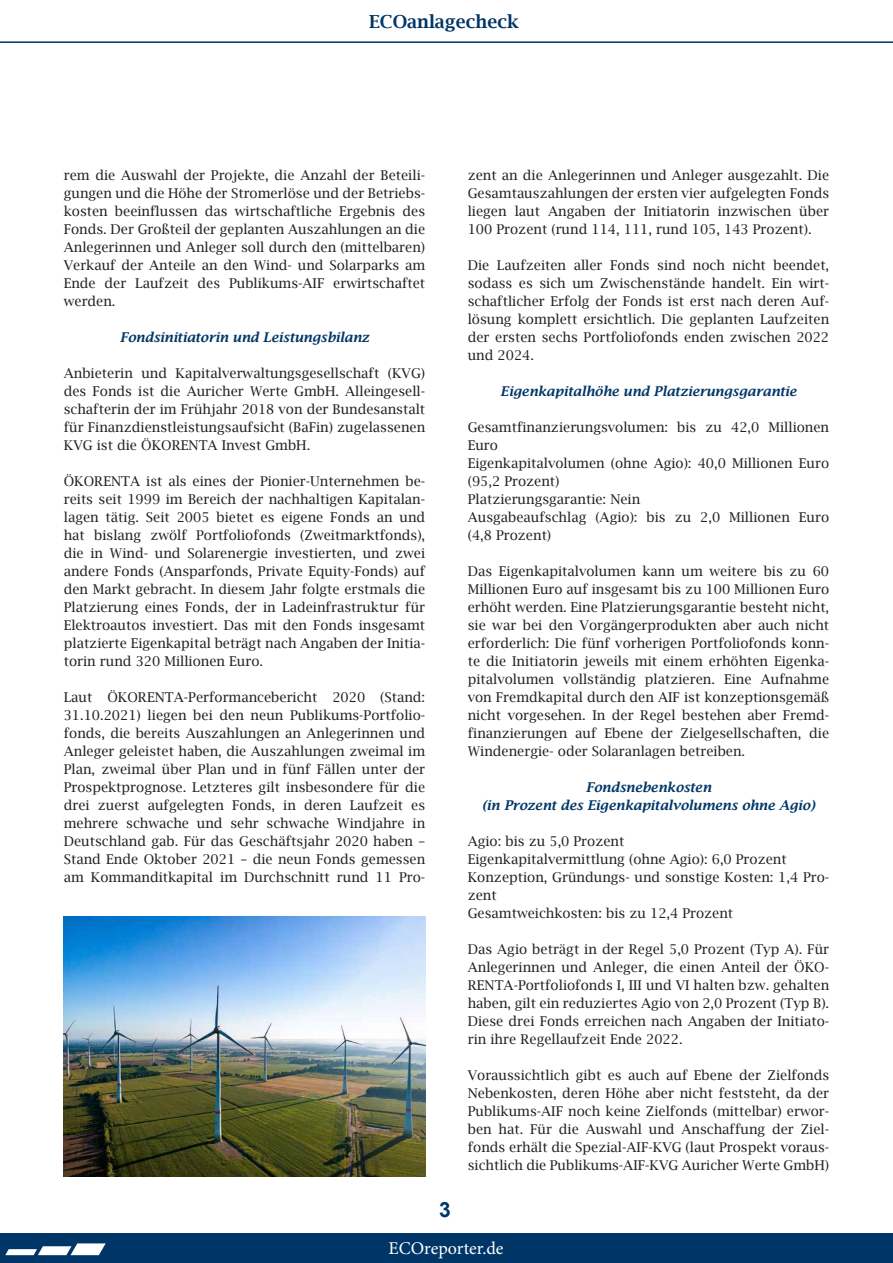
<style>
.page{position:relative;width:893px;height:1263px;background:#fff}
.page>*{position:absolute;margin:0;border:0;box-sizing:border-box;transform-origin:0 0}
.t1{font:700 21px "Arial";color:#003667}
.t2{font:18px "Minion Pro";color:#fff}
.t3{font:600 18px "Lucida Bright";color:#003667}
.t4{font:13.5px/18px "Lucida Bright";color:#231f20;text-align:justify}
.t5{font:italic 600 13.5px/18px "Lucida Bright";color:#003667;text-align:center}
</style>
<div class="page">
<div style="left:0;top:1233px;width:893px;height:30px;background:#003667"></div>
<svg style="left:5px;top:1243px;width:101px;height:12px"></svg>
<hr style="left:0;top:41px;width:893px;height:2px;background:#003667">
<img style="left:64px;top:916px;width:361px;height:261px">
<h2 class="t3" style="left:369px;top:12px;width:151px">ECOanlagecheck</h2>
<p class="t4" style="left:64px;top:166px;width:363px">rem die Auswahl der Projekte, die Anzahl der Beteili&shy;gungen und die Höhe der Stromerlöse und der Betriebs&shy;kosten beeinflussen das wirtschaftliche Ergebnis des Fonds. Der Großteil der geplanten Auszahlungen an die Anlegerinnen und Anleger soll durch den (mittelbaren)<br>Verkauf der Anteile an den Wind- und Solarparks am Ende der Laufzeit des Publikums-AIF erwirtschaftet werden.</p>
<p class="t5" style="left:120px;top:328px;width:251px">Fondsinitiatorin und Leistungsbilanz</p>
<p class="t4" style="left:64px;top:364px;width:363px">Anbieterin und Kapitalverwaltungsgesellschaft (KVG) des Fonds ist die Auricher Werte GmbH. Alleingesell&shy;schafterin der im Frühjahr 2018 von der Bundesanstalt für Finanzdienstleistungsaufsicht (BaFin) zugelassenen KVG ist die ÖKORENTA Invest GmbH.</p>
<p class="t4" style="left:64px;top:472px;width:363px">ÖKORENTA ist als eines der Pionier-Unternehmen be&shy;reits seit 1999 im Bereich der nachhaltigen Kapitalan&shy;lagen tätig. Seit 2005 bietet es eigene Fonds an und hat bislang zwölf Portfoliofonds (Zweitmarktfonds), die in Wind- und Solarenergie investierten, und zwei andere Fonds (Ansparfonds, Private Equity-Fonds) auf den Markt gebracht. In diesem Jahr folgte erstmals die Platzierung eines Fonds, der in Ladeinfrastruktur für Elektroautos investiert. Das mit den Fonds insgesamt platzierte Eigenkapital beträgt nach Angaben der Initia&shy;torin rund 320 Millionen Euro.</p>
<p class="t4" style="left:64px;top:688px;width:363px">Laut ÖKORENTA-Performancebericht 2020 (Stand:<br>31.10.2021) liegen bei den neun Publikums-Portfolio&shy;fonds, die bereits Auszahlungen an Anlegerinnen und Anleger geleistet haben, die Auszahlungen zweimal im Plan, zweimal über Plan und in fünf Fällen unter der Prospektprognose. Letzteres gilt insbesondere für die drei zuerst aufgelegten Fonds, in deren Laufzeit es mehrere schwache und sehr schwache Windjahre in Deutschland gab. Für das Geschäftsjahr 2020 haben – Stand Ende Oktober 2021 – die neun Fonds gemessen am Kommanditkapital im Durchschnitt rund 11 Pro-</p>
<p class="t4" style="left:468px;top:166px;width:363px">zent an die Anlegerinnen und Anleger ausgezahlt. Die Gesamtauszahlungen der ersten vier aufgelegten Fonds liegen laut Angaben der Initiatorin inzwischen über 100 Prozent (rund 114, 111, rund 105, 143 Prozent).</p>
<p class="t4" style="left:468px;top:256px;width:363px">Die Laufzeiten aller Fonds sind noch nicht beendet, sodass es sich um Zwischenstände handelt. Ein wirt&shy;schaftlicher Erfolg der Fonds ist erst nach deren Auf&shy;lösung komplett ersichtlich. Die geplanten Laufzeiten der ersten sechs Portfoliofonds enden zwischen 2022 und 2024.</p>
<p class="t5" style="left:500px;top:382px;width:298px">Eigenkapitalhöhe und Platzierungsgarantie</p>
<p class="t4" style="left:468px;top:418px;width:363px;text-align:left">Gesamtfinanzierungsvolumen: bis zu 42,0 Millionen<br>Euro<br>Eigenkapitalvolumen (ohne Agio): 40,0 Millionen Euro (95,2 Prozent)<br>Platzierungsgarantie: Nein<br>Ausgabeaufschlag (Agio): bis zu 2,0 Millionen Euro (4,8 Prozent)</p>
<p class="t4" style="left:468px;top:562px;width:363px">Das Eigenkapitalvolumen kann um weitere bis zu 60<br>Millionen Euro auf insgesamt bis zu 100 Millionen Euro erhöht werden. Eine Platzierungsgarantie besteht nicht, sie war bei den Vorgängerprodukten aber auch nicht erforderlich: Die fünf vorherigen Portfoliofonds konn&shy;te die Initiatorin jeweils mit einem erhöhten Eigenka&shy;pitalvolumen vollständig platzieren. Eine Aufnahme von Fremdkapital durch den AIF ist konzeptionsgemäß nicht vorgesehen. In der Regel bestehen aber Fremd&shy;finanzierungen auf Ebene der Zielgesellschaften, die Windenergie- oder Solaranlagen betreiben.</p>
<p class="t5" style="left:482px;top:778px;width:334px">Fondsnebenkosten<br>(in Prozent des Eigenkapitalvolumens ohne Agio)</p>
<p class="t4" style="left:468px;top:832px;width:363px;text-align:left">Agio: bis zu 5,0 Prozent<br>Eigenkapitalvermittlung (ohne Agio): 6,0 Prozent Konzeption, Gründungs- und sonstige Kosten: 1,4 Pro&shy;zent<br>Gesamtweichkosten: bis zu 12,4 Prozent</p>
<p class="t4" style="left:468px;top:940px;width:363px">Das Agio beträgt in der Regel 5,0 Prozent (Typ A). Für Anlegerinnen und Anleger, die einen Anteil der ÖKO-RENTA-Portfoliofonds I, III und VI halten bzw. gehalten haben, gilt ein reduziertes Agio von 2,0 Prozent (Typ B).<br>Diese drei Fonds erreichen nach Angaben der Initiato&shy;rin ihre Regellaufzeit Ende 2022.</p>
<p class="t4" style="left:468px;top:1066px;width:363px">Voraussichtlich gibt es auch auf Ebene der Zielfonds Nebenkosten, deren Höhe aber nicht feststeht, da der Publikums-AIF noch keine Zielfonds (mittelbar) erwor&shy;ben hat. Für die Auswahl und Anschaffung der Ziel&shy;fonds erhält die Spezial-AIF-KVG (laut Prospekt voraus&shy;sichtlich die Publikums-AIF-KVG Auricher Werte GmbH)</p>
<h1 class="t1" style="left:439px;top:1195px;width:13px">3</h1>
<h2 class="t2" style="left:388px;top:1237px;width:117px">ECOreporter.de</h2>
</div>
